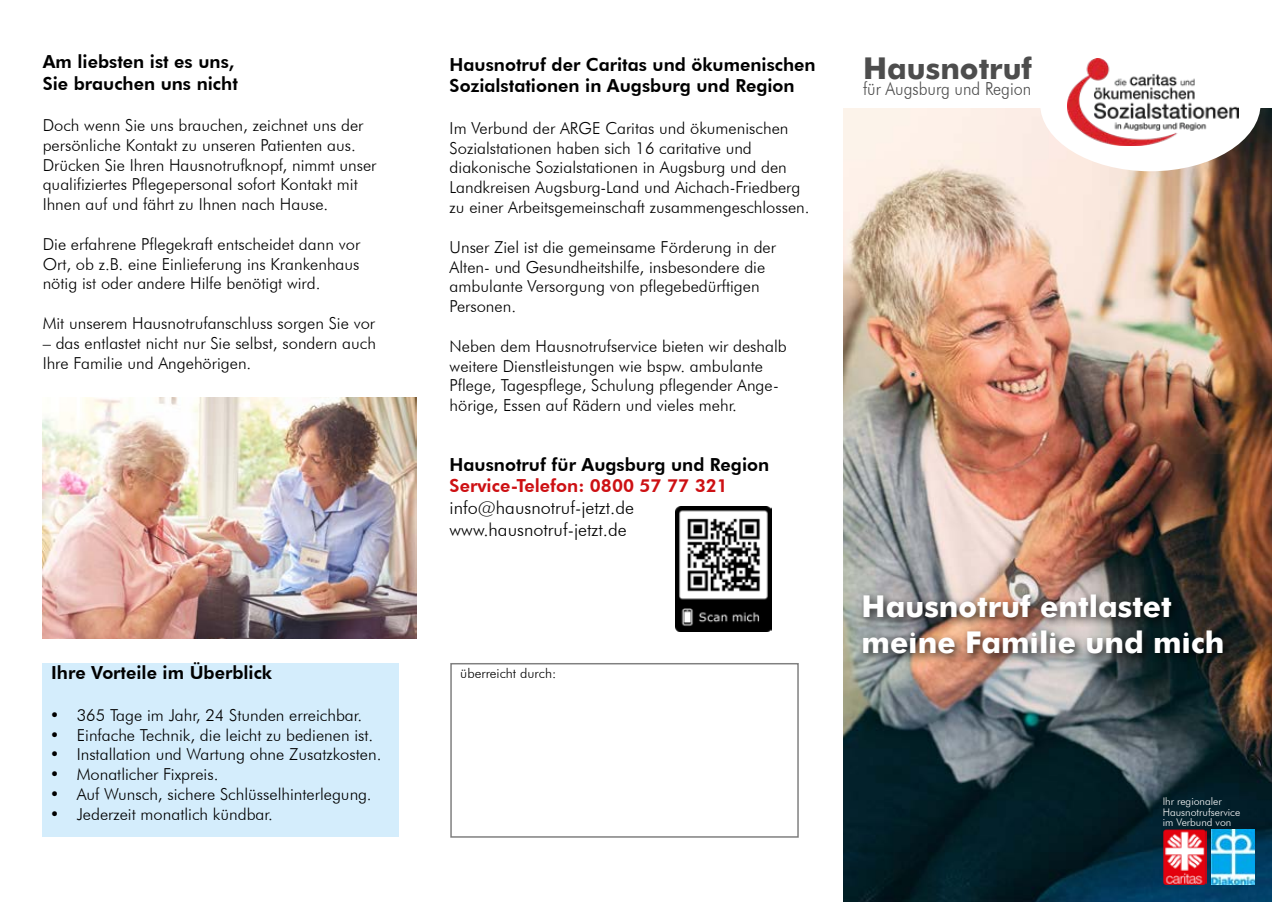
<style>
.page{position:relative;width:1272px;height:902px;background:#fff}
.page>*{position:absolute;margin:0;border:0;box-sizing:border-box;transform-origin:0 0}
.t1{font:700 30px/36px "Futura";color:#fff}
.t2{font:700 30px "Futura";color:#4d4d4d}
.t3{font:800 18px/21.6px "Futura BT";color:#000}
.t4{font:300 18px/21.6px "Futura BT";color:#000}
.t5{font:800 18px "Futura BT";color:#cd1013}
.t6{font:300 18px "Futura BT";color:#4d4d4d;scale:.9 1}
.t7{font:300 16.5px/19.8px "Futura BT";color:#000}
.t8{font:300 13.5px "Futura BT";color:#000}
.t9{font:300 10.5px/10.5px "Futura BT";color:#fff}
</style>
<div class="page">
<div style="left:43px;top:662px;width:356px;height:174px;background:#d4edfc"></div>
<img style="left:843px;top:108px;width:428px;height:793px">
<div style="left:1040px;top:36px;width:220px;height:135px;background:#fff;border-radius:50%"></div>
<img style="left:1067px;top:59px;width:171px;height:87px">
<div style="left:858px;top:589px;width:375px;height:75px;background:#000;opacity:.75"></div>
<img style="left:1162px;top:829px;width:43px;height:55px">
<img style="left:1211px;top:829px;width:43px;height:55px">
<div style="left:450px;top:663px;width:348px;height:174px;border:2px solid #808080"></div>
<img style="left:43px;top:397px;width:373px;height:242px">
<img style="left:675px;top:507px;width:96px;height:124px">
<p class="t3" style="left:43px;top:51px;width:197px">Am liebsten ist es uns,<br>Sie brauchen uns nicht</p>
<p class="t7" style="left:43px;top:115px;width:335px">Doch wenn Sie uns brauchen, zeichnet uns der persönliche Kontakt zu unseren Patienten aus.<br>Drücken Sie Ihren Hausnotrufknopf, nimmt unser qualifiziertes Pflegepersonal sofort Kontakt mit Ihnen auf und fährt zu Ihnen nach Hause.</p>
<p class="t7" style="left:43px;top:234px;width:319px;text-align:justify">Die erfahrene Pflegekraft entscheidet dann vor Ort, ob z.B. eine Einlieferung ins Krankenhaus nötig ist oder andere Hilfe benötigt wird.</p>
<p class="t7" style="left:43px;top:313px;width:334px">Mit unserem Hausnotrufanschluss sorgen Sie vor</p>
<p class="t7" style="left:43px;top:333px;width:335px">– das entlastet nicht nur Sie selbst, sondern auch<br>Ihre Familie und Angehörigen.</p>
<p class="t3" style="left:51px;top:662px;width:222px">Ihre Vorteile im Überblick</p>
<p class="t7" style="left:50px;top:705px;width:314px">• 365 Tage im Jahr, 24 Stunden erreichbar.</p>
<p class="t7" style="left:50px;top:724px;width:325px">• Einfache Technik, die leicht zu bedienen ist.</p>
<p class="t7" style="left:50px;top:744px;width:333px">• Installation und Wartung ohne Zusatzkosten.</p>
<p class="t7" style="left:50px;top:764px;width:170px">• Monatlicher Fixpreis.</p>
<p class="t7" style="left:50px;top:784px;width:323px">• Auf Wunsch, sichere Schlüsselhinterlegung.</p>
<p class="t7" style="left:50px;top:804px;width:225px">• Jederzeit monatlich kündbar.</p>
<p class="t3" style="left:449px;top:53px;width:367px">Hausnotruf der Caritas und ökumenischen<br>Sozialstationen in Augsburg und Region</p>
<p class="t7" style="left:449px;top:118px;width:361px">Im Verbund der ARGE Caritas und ökumenischen Sozialstationen haben sich 16 caritative und diakonische Sozialstationen in Augsburg und den Landkreisen Augsburg-Land und Aichach-Friedberg zu einer Arbeitsgemeinschaft zusammengeschlossen.</p>
<p class="t7" style="left:449px;top:237px;width:328px">Unser Ziel ist die gemeinsame Förderung in der Alten- und Gesundheitshilfe, insbesondere die ambulante Versorgung von pflegebedürftigen Personen.</p>
<p class="t7" style="left:449px;top:336px;width:339px">Neben dem Hausnotrufservice bieten wir deshalb weitere Dienstleistungen wie bspw. ambulante Pflege, Tagespflege, Schulung pflegender Ange&shy;hörige, Essen auf Rädern und vieles mehr.</p>
<p class="t3" style="left:449px;top:453px;width:321px">Hausnotruf für Augsburg und Region</p>
<p class="t5" style="left:449px;top:475px;width:280px">Service-Telefon: 0800 57 77 321</p>
<p class="t4" style="left:449px;top:496px;width:186px">info@hausnotruf-jetzt.de www.hausnotruf-jetzt.de</p>
<p class="t8" style="left:460px;top:665px;width:97px">überreicht durch:</p>
<h1 class="t2" style="left:863px;top:46px;width:171px">Hausnotruf</h1>
<p class="t6" style="left:863px;top:78px;width:188px">für Augsburg und Region</p>
<h1 class="t1" style="left:861px;top:586px;width:364px">Hausnotruf entlastet meine Familie und mich</h1>
<p class="t9" style="left:1162px;top:795px;width:79px">Ihr regionaler<br>Hausnotrufservice im Verbund von</p>
</div>
